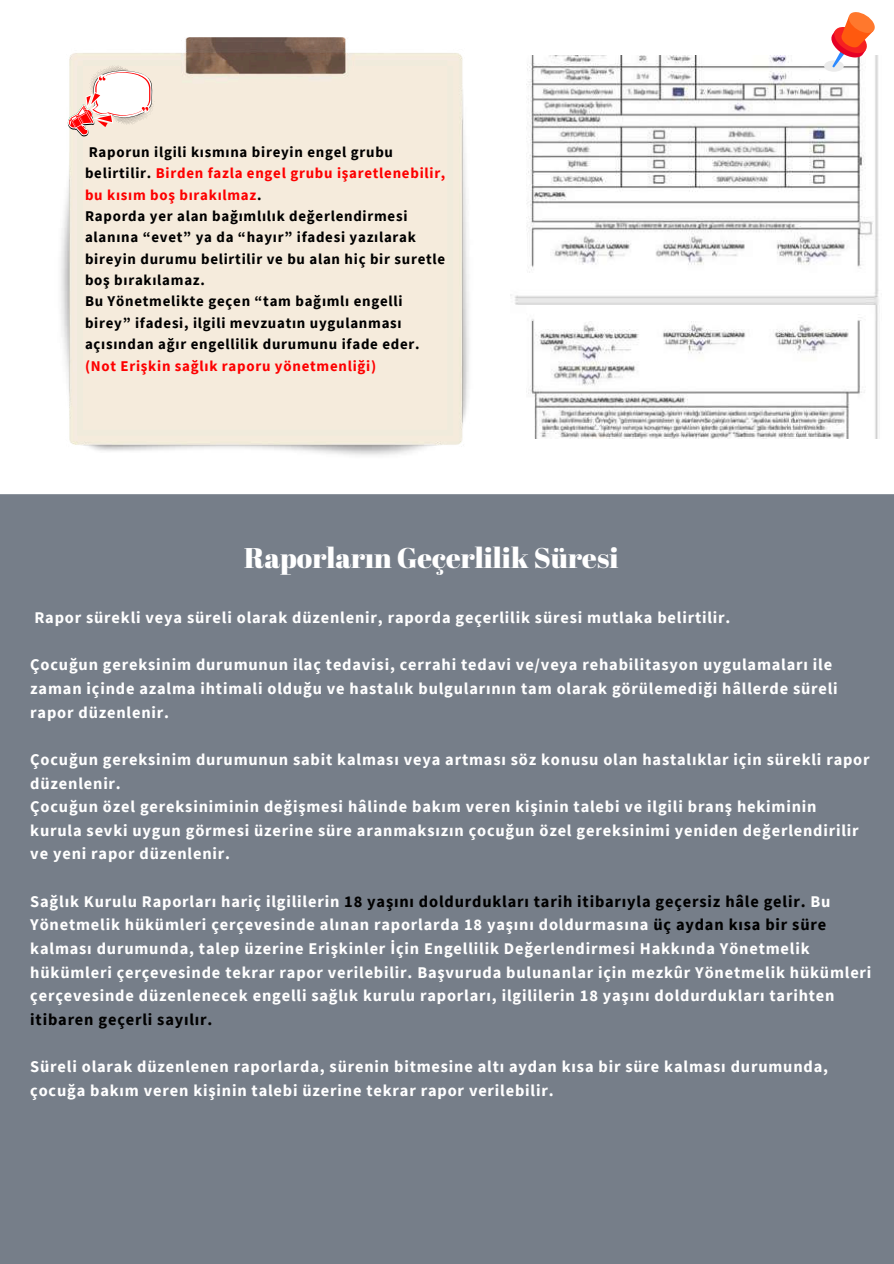
<style>
.page{position:relative;width:894px;height:1264px;background:#fff}
.page>*{position:absolute;margin:0;border:0;box-sizing:border-box;transform-origin:0 0}
.t1{font:28.5px "Abril Fatface";color:#fff}
.t2{font:700 16.35px/23.7px "Source Sans Pro";letter-spacing:.05em;color:#fff}
.t3{font:700 16.35px "Source Sans Pro";letter-spacing:.05em;color:#000}
.t4{font:700 14.85px/21.3px "Source Sans Pro";letter-spacing:.05em;color:#000}
.t5{font:700 14.85px "Source Sans Pro";letter-spacing:.05em;color:#fe0000}
.s1{color:#fe0000}
.s2{color:#000}
</style>
<div class="page">
<img style="left:61px;top:37px;width:408px;height:418px">
<svg style="left:67px;top:66px;width:88px;height:70px"></svg>
<img style="left:511px;top:55px;width:368px;height:383px">
<svg style="left:823px;top:12px;width:51px;height:60px"></svg>
<div style="left:0;top:494px;width:893px;height:769px;background:#767e89"></div>
<p class="t4" style="left:85px;top:141px;width:362px">Raporun ilgili kısmına bireyin engel grubu belirtilir. <span class="s1">Birden fazla engel grubu işaretlenebilir, bu kısım boş bırakılmaz</span>.<br>Raporda yer alan bağımlılık değerlendirmesi alanına “evet” ya da “hayır” ifadesi yazılarak bireyin durumu belirtilir ve bu alan hiç bir suretle boş bırakılamaz.<br>Bu Yönetmelikte geçen “tam bağımlı engelli birey” ifadesi, ilgili mevzuatın uygulanması açısından ağır engellilik durumunu ifade eder.</p>
<p class="t5" style="left:85px;top:356px;width:292px">(Not Erişkin sağlık raporu yönetmenliği)</p>
<h1 class="t1" style="left:244px;top:537px;width:372px">Raporların Geçerlilik Süresi</h1>
<p class="t2" style="left:34px;top:605px;width:697px">Rapor sürekli veya süreli olarak düzenlenir, raporda geçerlilik süresi mutlaka belirtilir.</p>
<p class="t2" style="left:30px;top:652px;width:807px">Çocuğun gereksinim durumunun ilaç tedavisi, cerrahi tedavi ve/veya rehabilitasyon uygulamaları ile zaman içinde azalma ihtimali olduğu ve hastalık bulgularının tam olarak görülemediği hâllerde süreli rapor düzenlenir.</p>
<p class="t2" style="left:30px;top:747px;width:840px">Çocuğun gereksinim durumunun sabit kalması veya artması söz konusu olan hastalıklar için sürekli rapor düzenlenir.<br>Çocuğun özel gereksiniminin değişmesi hâlinde bakım veren kişinin talebi ve ilgili branş hekiminin kurula sevki uygun görmesi üzerine süre aranmaksızın çocuğun özel gereksinimi yeniden değerlendirilir ve yeni rapor düzenlenir.</p>
<p class="t2" style="left:30px;top:889px;width:840px">Sağlık Kurulu Raporları hariç ilgililerin <span class="s2">18 yaşını doldurdukları tarih itibarıyla geçersiz hâle gelir.</span> Bu Yönetmelik hükümleri çerçevesinde alınan raporlarda 18 yaşını doldurmasına <span class="s2">üç aydan kısa bir süre </span>kalması durumunda, talep üzerine Erişkinler İçin Engellilik Değerlendirmesi Hakkında Yönetmelik hükümleri çerçevesinde tekrar rapor verilebilir. Başvuruda bulunanlar için mezkûr Yönetmelik hükümleri çerçevesinde düzenlenecek engelli sağlık kurulu raporları, ilgililerin 18 yaşını doldurdukları tarihten</p>
<p class="t3" style="left:30px;top:1008px;width:184px">itibaren geçerli sayılır.</p>
<p class="t2" style="left:30px;top:1054px;width:799px">Süreli olarak düzenlenen raporlarda, sürenin bitmesine altı aydan kısa bir süre kalması durumunda, çocuğa bakım veren kişinin talebi üzerine tekrar rapor verilebilir.</p>
</div>
